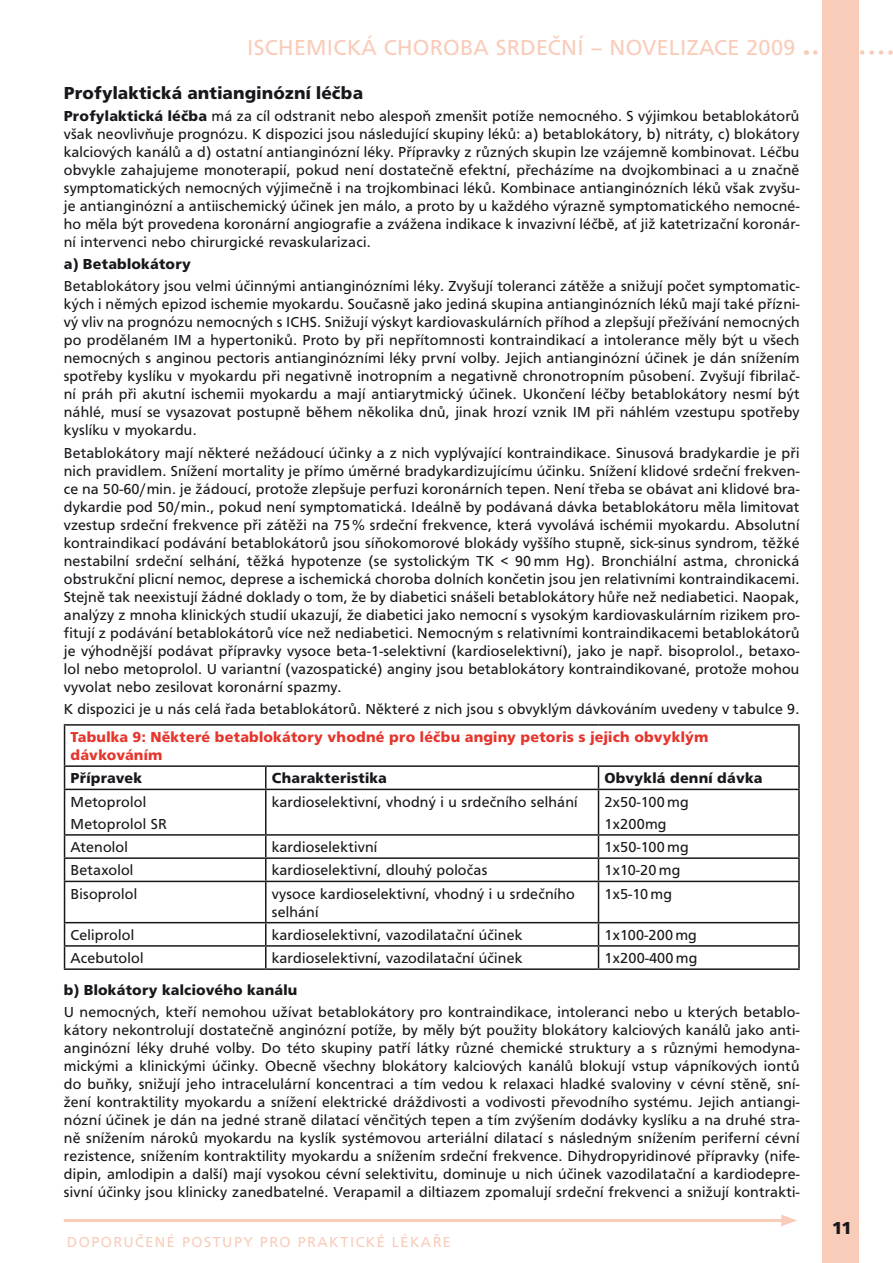
<style>
.page{position:relative;width:893px;height:1263px;background:#fff}
.page>*{position:absolute;margin:0;border:0;box-sizing:border-box;transform-origin:0 0}
.t1{font:22.5px "Frutus TEE";letter-spacing:.015em;color:#f9ccb9}
.t2{font:700 18px "Frutus TEE";letter-spacing:.01em;color:#1a171c}
.t3{font:15px/18px "Frutus TEE";letter-spacing:.015em;color:#1a171c;text-align:justify}
.t4{font:700 15px "Frutus TEE";letter-spacing:.015em;color:#1a171c}
.t5{font:700 15px/18px "Frutus TEE";letter-spacing:.015em;color:#e5352c}
.t6{font:15px "Frutus TEE";letter-spacing:.1em;color:#f9ccb9}
.s1{font-weight:700}
</style>
<div class="page">
<hr style="left:64px;top:1219px;width:723px;height:3px;background:#f9ccb9">
<svg style="left:781px;top:1214px;width:16px;height:12px"></svg>
<svg style="left:815px;top:50px;width:78px;height:5px"></svg>
<div style="left:822px;top:0;width:36px;height:1263px;background:#f9ccb9"></div>
<hr style="left:64px;top:724px;width:202px;height:2px;background:#1a171c">
<hr style="left:64px;top:726px;width:1px;height:39px;background:#1a171c">
<hr style="left:266px;top:724px;width:332px;height:2px;background:#1a171c">
<hr style="left:598px;top:724px;width:202px;height:2px;background:#1a171c">
<hr style="left:798px;top:726px;width:2px;height:39px;background:#1a171c">
<hr style="left:64px;top:765px;width:202px;height:2px;background:#1a171c">
<svg style="left:64px;top:767px;width:1px;height:22px"></svg>
<hr style="left:266px;top:765px;width:332px;height:2px;background:#1a171c">
<svg style="left:265px;top:767px;width:1px;height:22px"></svg>
<hr style="left:598px;top:765px;width:202px;height:2px;background:#1a171c">
<svg style="left:598px;top:767px;width:1px;height:22px"></svg>
<hr style="left:798px;top:767px;width:2px;height:22px;background:#1a171c">
<hr style="left:64px;top:789px;width:202px;height:1px;background:#1a171c">
<hr style="left:64px;top:790px;width:1px;height:44px;background:#1a171c">
<hr style="left:266px;top:789px;width:332px;height:1px;background:#1a171c">
<hr style="left:265px;top:790px;width:1px;height:44px;background:#1a171c">
<hr style="left:598px;top:789px;width:202px;height:1px;background:#1a171c">
<hr style="left:598px;top:790px;width:1px;height:44px;background:#1a171c">
<hr style="left:798px;top:790px;width:2px;height:44px;background:#1a171c">
<hr style="left:64px;top:834px;width:202px;height:2px;background:#1a171c">
<hr style="left:266px;top:834px;width:332px;height:2px;background:#1a171c">
<hr style="left:598px;top:834px;width:202px;height:2px;background:#1a171c">
<hr style="left:798px;top:836px;width:2px;height:21px;background:#1a171c">
<hr style="left:64px;top:857px;width:202px;height:2px;background:#1a171c">
<svg style="left:64px;top:836px;width:1px;height:45px"></svg>
<hr style="left:266px;top:857px;width:332px;height:2px;background:#1a171c">
<svg style="left:265px;top:836px;width:1px;height:45px"></svg>
<hr style="left:598px;top:857px;width:202px;height:2px;background:#1a171c">
<svg style="left:598px;top:836px;width:1px;height:45px"></svg>
<hr style="left:798px;top:859px;width:2px;height:22px;background:#1a171c">
<hr style="left:64px;top:881px;width:202px;height:1px;background:#1a171c">
<hr style="left:64px;top:882px;width:1px;height:40px;background:#1a171c">
<hr style="left:266px;top:881px;width:332px;height:1px;background:#1a171c">
<hr style="left:265px;top:882px;width:1px;height:40px;background:#1a171c">
<hr style="left:598px;top:881px;width:202px;height:1px;background:#1a171c">
<hr style="left:598px;top:882px;width:1px;height:40px;background:#1a171c">
<hr style="left:798px;top:882px;width:2px;height:40px;background:#1a171c">
<hr style="left:64px;top:922px;width:202px;height:1px;background:#1a171c">
<hr style="left:266px;top:922px;width:332px;height:1px;background:#1a171c">
<hr style="left:598px;top:922px;width:202px;height:1px;background:#1a171c">
<hr style="left:798px;top:923px;width:2px;height:22px;background:#1a171c">
<hr style="left:64px;top:945px;width:202px;height:2px;background:#1a171c">
<svg style="left:64px;top:923px;width:1px;height:45px"></svg>
<hr style="left:266px;top:945px;width:332px;height:2px;background:#1a171c">
<svg style="left:265px;top:923px;width:1px;height:45px"></svg>
<hr style="left:598px;top:945px;width:202px;height:2px;background:#1a171c">
<svg style="left:598px;top:923px;width:1px;height:45px"></svg>
<hr style="left:798px;top:947px;width:2px;height:21px;background:#1a171c">
<hr style="left:64px;top:968px;width:202px;height:2px;background:#1a171c">
<hr style="left:266px;top:968px;width:332px;height:2px;background:#1a171c">
<hr style="left:598px;top:968px;width:202px;height:2px;background:#1a171c">
<h1 class="t1" style="left:247px;top:35px;width:550px">ISchemická choroba srdeční – novelizace 2009</h1>
<p class="t2" style="left:64px;top:82px;width:301px">Profylaktická antianginózní léčba</p>
<p class="t3" style="left:64px;top:107px;width:737px"><span class="s1">Profylaktická léčba</span> má za cíl odstranit nebo alespoň zmenšit potíže nemocného. S výjimkou betablokátorů však neovlivňuje prognózu. K dispozici jsou následující skupiny léků: a) betablokátory, b) nitráty, c) blokátory kalciových kanálů a d) ostatní antianginózní léky. Přípravky z různých skupin lze vzájemně kombinovat. Léčbu obvykle zahajujeme monoterapií, pokud není dostatečně efektní, přecházíme na dvojkombinaci a u značně symptomatických nemocných výjimečně i na trojkombinaci léků. Kombinace antianginózních léků však zvyšu&shy;je antianginózní a antiischemický účinek jen málo, a proto by u každého výrazně symptomatického nemocné&shy;ho měla být provedena koronární angiografie a zvážena indikace k invazivní léčbě, ať již katetrizační koronár&shy;ní intervenci nebo chirurgické revaskularizaci.</p>
<p class="t4" style="left:64px;top:255px;width:129px">a) Betablokátory</p>
<p class="t3" style="left:64px;top:277px;width:737px">Betablokátory jsou velmi účinnými antianginózními léky. Zvyšují toleranci zátěže a snižují počet symptomatic&shy;kých i němých epizod ischemie myokardu. Současně jako jediná skupina antianginózních léků mají také přízni&shy;vý vliv na prognózu nemocných s ICH S. Snižují výskyt kardiovaskulárních příhod a zlepšují přežívání nemocných po prodělaném IM a hypertoniků. Proto by při nepřítomnosti kontraindikací a intolerance měly být u všech nemocných s anginou pectoris antianginózními léky první volby. Jejich antianginózní účinek je dán snížením spotřeby kyslíku v myokardu při negativně inotropním a negativně chronotropním působení. Zvyšují fibrilač&shy;ní práh při akutní ischemii myokardu a mají antiarytmický účinek. Ukončení léčby betablokátory nesmí být náhlé, musí se vysazovat postupně během několika dnů, jinak hrozí vznik IM při náhlém vzestupu spotřeby kyslíku v myokardu.</p>
<p class="t3" style="left:64px;top:444px;width:737px">Betablokátory mají některé nežádoucí účinky a z nich vyplývající kontraindikace. Sinusová bradykardie je při nich pravidlem. Snížení mortality je přímo úměrné bradykardizujícímu účinku. Snížení klidové srdeční frekven&shy;ce na 50-60/min. je žádoucí, protože zlepšuje perfuzi koronárních tepen. N ení třeba se obávat ani klidové bra&shy;dykardie pod 50/min., pokud není symptomatická. Ideálně by podávaná dávka betablokátoru měla limitovat vzestup srdeční frekvence při zátěži na 75 % srdeční frekvence, která vyvolává ischémii myokardu. Absolutní kontraindikací podávání betablokátorů jsou síňokomorové blokády vyššího stupně, sick-sinus syndrom, těžké nestabilní srdeční selhání, těžká hypotenze (se systolickým TK &lt; 90 mm Hg). Bronchiální astma, chronická obstrukční plicní nemoc, deprese a ischemická choroba dolních končetin jsou jen relativními kontraindikacemi.<br>Stejně tak neexistují žádné doklady o tom, že by diabetici snášeli betablokátory hůře než nediabetici. Naopak, analýzy z mnoha klinických studií ukazují, že diabetici jako nemocní s vysokým kardiovaskulárním rizikem pro&shy;fitují z podávání betablokátorů více než nediabetici. N emocným s relativními kontraindikacemi betablokátorů je výhodnější podávat přípravky vysoce beta-1-selektivní (kardioselektivní), jako je např. bisoprolol., betaxo&shy;lol nebo metoprolol. U variantní (vazospatické) anginy jsou betablokátory kontraindikované, protože mohou vyvolat nebo zesilovat koronární spazmy.</p>
<p class="t3" style="left:64px;top:700px;width:737px">K dispozici je u nás celá řada betablokátorů. Některé z nich jsou s obvyklým dávkováním uvedeny v tabulce 9.</p>
<p class="t5" style="left:71px;top:728px;width:639px">Tabulka 9: Některé betablokátory vhodné pro léčbu anginy petoris s jejich obvyklým dávkováním</p>
<p class="t4" style="left:71px;top:770px;width:73px">Přípravek</p>
<p class="t4" style="left:272px;top:770px;width:116px">Charakteristika</p>
<p class="t4" style="left:604px;top:770px;width:159px">Obvyklá denní dávka</p>
<p class="t3" style="left:71px;top:791px;width:96px;line-height:22.2px">Metoprolol<br>Metoprolol SR</p>
<p class="t3" style="left:272px;top:793px;width:308px">kardioselektivní, vhodný i u srdečního selhání</p>
<p class="t3" style="left:604px;top:791px;width:85px;line-height:22.2px">2x50-100 mg<br>1x200mg</p>
<p class="t3" style="left:71px;top:838px;width:59px">Atenolol</p>
<p class="t3" style="left:272px;top:838px;width:107px">kardioselektivní</p>
<p class="t3" style="left:604px;top:838px;width:85px">1x50-100 mg</p>
<p class="t3" style="left:71px;top:861px;width:64px">Betaxolol</p>
<p class="t3" style="left:272px;top:861px;width:217px">kardioselektivní, dlouhý poločas</p>
<p class="t3" style="left:604px;top:861px;width:77px">1x10-20 mg</p>
<p class="t3" style="left:71px;top:885px;width:68px">Bisoprolol</p>
<p class="t3" style="left:272px;top:885px;width:305px">vysoce kardioselektivní, vhodný i u srdečního selhání</p>
<p class="t3" style="left:604px;top:885px;width:69px">1x5-10 mg</p>
<p class="t3" style="left:71px;top:926px;width:65px">Celiprolol</p>
<p class="t3" style="left:272px;top:926px;width:252px">kardioselektivní, vazodilatační účinek</p>
<p class="t3" style="left:604px;top:926px;width:94px">1x100-200 mg</p>
<p class="t3" style="left:71px;top:949px;width:75px">Acebutolol</p>
<p class="t3" style="left:272px;top:949px;width:252px">kardioselektivní, vazodilatační účinek</p>
<p class="t3" style="left:604px;top:949px;width:94px">1x200-400 mg</p>
<p class="t4" style="left:64px;top:981px;width:235px">b) Blokátory kalciového kanálu</p>
<p class="t3" style="left:64px;top:1003px;width:737px">U nemocných, kteří nemohou užívat betablokátory pro kontraindikace, intoleranci nebo u kterých betablo&shy;kátory nekontrolují dostatečně anginózní potíže, by měly být použity blokátory kalciových kanálů jako anti&shy;anginózní léky druhé volby. Do této skupiny patří látky různé chemické struktury a s různými hemodyna&shy;mickými a klinickými účinky. Obecně všechny blokátory kalciových kanálů blokují vstup vápníkových iontů do buňky, snižují jeho intracelulární koncentraci a tím vedou k relaxaci hladké svaloviny v cévní stěně, sní&shy;žení kontraktility myokardu a snížení elektrické dráždivosti a vodivosti převodního systému. Jejich antiangi&shy;nózní účinek je dán na jedné straně dilatací věnčitých tepen a tím zvýšením dodávky kyslíku a na druhé stra&shy;ně snížením nároků myokardu na kyslík systémovou arteriální dilatací s následným snížením periferní cévní rezistence, snížením kontraktility myokardu a snížením srdeční frekvence. Dihydropyridinové přípravky (nife&shy;dipin, amlodipin a další) mají vysokou cévní selektivitu, dominuje u nich účinek vazodilatační a kardiodepre&shy;sivní účinky jsou klinicky zanedbatelné. Verapamil a diltiazem zpomalují srdeční frekvenci a snižují kontrakti-</p>
<p class="t6" style="left:67px;top:1234px;width:385px">doporu čené postupy pro prakti cké lékaře</p>
<p class="t2" style="left:832px;top:1217px;width:21px">11</p>
</div>
